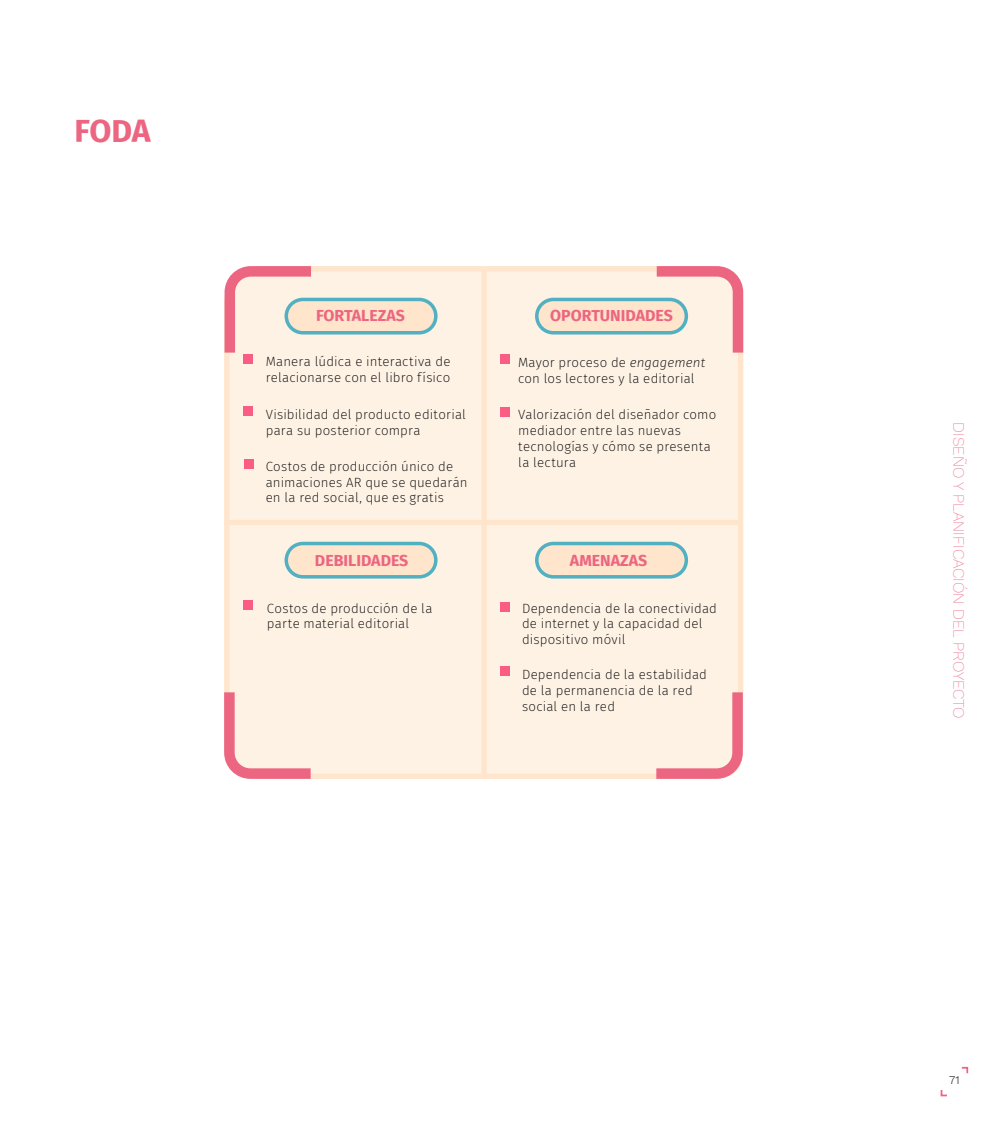
<style>
.page{position:relative;width:993px;height:1141px;background:#fff}
.page>*{position:absolute;margin:0;border:0;box-sizing:border-box;transform-origin:0 0}
.t1{font:700 31.85px "Fira Sans";color:#ec6581}
.t2{font:700 15.92px "Fira Sans";color:#ec6581}
.t3{font:15.75px "Work Sans";color:#ec6581}
.t4{font:200 13.3px/15.8px "Fira Sans";letter-spacing:.015em;color:#000}
.t5{font:11.55px "Work Sans";color:#000}
.s1{font-style:italic}
</style>
<div class="page">
<svg style="left:961px;top:1066px;width:7px;height:8px"></svg>
<svg style="left:940px;top:1090px;width:7px;height:7px"></svg>
<svg style="left:224px;top:266px;width:520px;height:513px;background:#faebde"></svg>
<h1 class="t1" style="left:74px;top:104px;width:78px">FODA</h1>
<p class="t2" style="left:316px;top:302px;width:90px">FORTALEZAS</p>
<p class="t2" style="left:550px;top:302px;width:124px">OPORTUNIDADES</p>
<p class="t4" style="left:266px;top:353px;width:186px">Manera lúdica e interactiva de relacionarse con el libro físico</p>
<p class="t4" style="left:518px;top:354px;width:188px">Mayor proceso de <span class="s1">engagement </span>con los lectores y la editorial</p>
<p class="t4" style="left:518px;top:407px;width:199px">Valorización del diseñador como mediador entre las nuevas tecnologías y cómo se presenta la lectura</p>
<p class="t4" style="left:266px;top:407px;width:202px">Visibilidad del producto editorial para su posterior compra</p>
<p class="t4" style="left:266px;top:458px;width:203px">Costos de producción único de animaciones AR que se quedarán en la red social, que es gratis</p>
<p class="t2" style="left:315px;top:547px;width:95px">DEBILIDADES</p>
<p class="t2" style="left:569px;top:547px;width:79px">AMENAZAS</p>
<p class="t4" style="left:267px;top:600px;width:167px">Costos de producción de la parte material editorial</p>
<p class="t4" style="left:522px;top:600px;width:196px">Dependencia de la conectividad de internet y la capacidad del dispositivo móvil</p>
<p class="t4" style="left:522px;top:667px;width:186px">Dependencia de la estabilidad de la permanencia de la red social en la red</p>
<p class="t3" style="left:970px;top:422px;width:298px;rotate:90deg">DISEÑO Y PLANIFICACIÓN DEL PROYECTO</p>
<p class="t5" style="left:948px;top:1071px;width:12px">71</p>
</div>
